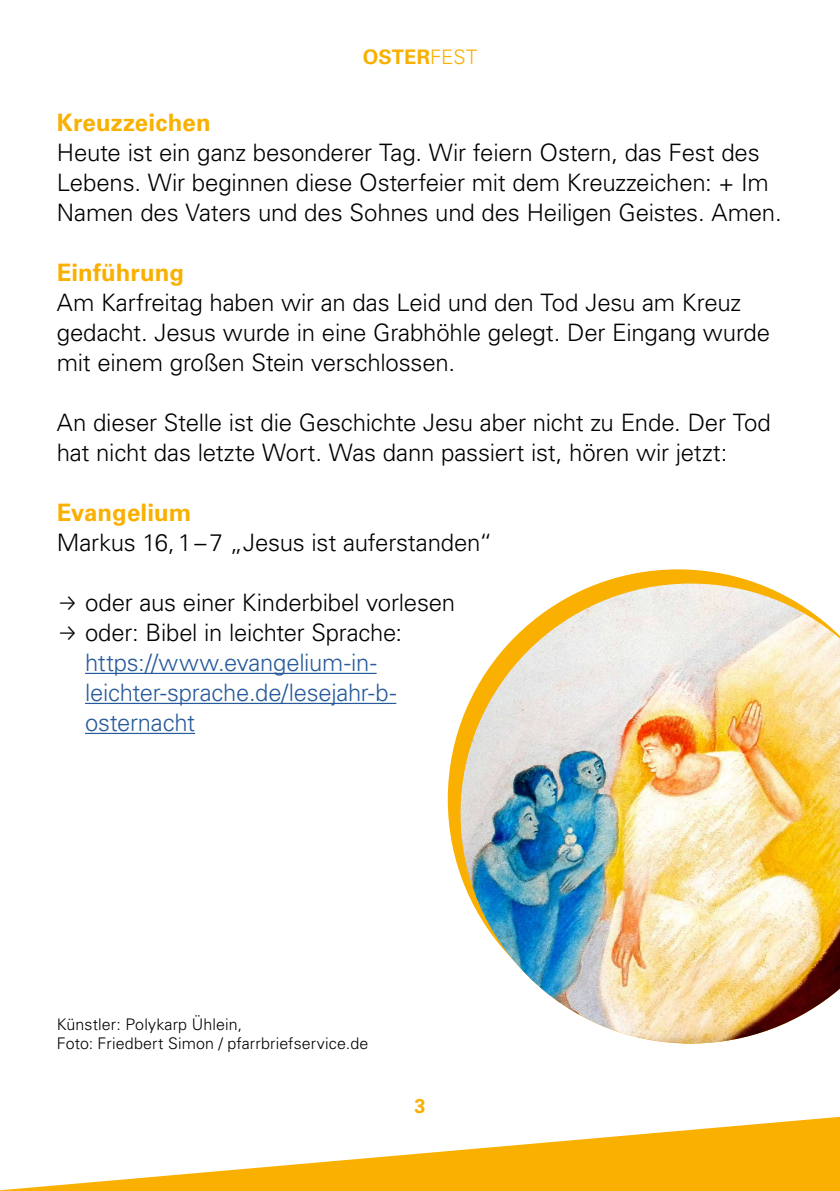
<style>
.page{position:relative;width:840px;height:1191px;background:#fff}
.page>*{position:absolute;margin:0;border:0;box-sizing:border-box;transform-origin:0 0}
.t1{font:300 24px/30px "Univers LT Std";letter-spacing:-.01em;color:#000}
.t2{font:300 24px/30px "Univers LT Std";letter-spacing:-.01em;color:#275b9b}
.t3{font:700 24px "Univers LT Std";letter-spacing:.005em;color:#f9b000}
.t4{font:700 20px "Univers LT Std";letter-spacing:.005em;color:#f9b000}
.t5{font:300 16px/19.2px "Univers LT Std";letter-spacing:.01em;color:#000}
.s1{font-weight:300}
.s2{font-family:"Fira Sans"}
.s3{font-family:"Fira Sans";color:#000}
.s4{color:#000}
</style>
<div class="page">
<svg style="left:0;top:1117px;width:839px;height:74px"></svg>
<hr style="left:85px;top:673px;width:291px;height:1px;background:#275b9b">
<hr style="left:85px;top:703px;width:311px;height:1px;background:#275b9b">
<hr style="left:85px;top:733px;width:110px;height:1px;background:#275b9b">
<svg style="left:447px;top:569px;width:309px;height:305px"></svg>
<img style="left:460px;top:583px;width:379px;height:460px">
<p class="t4" style="left:362px;top:45px;width:116px">OSTER<span class="s1">FEST</span></p>
<p class="t3" style="left:57px;top:108px;width:155px">Kreuzzeichen</p>
<p class="t1" style="left:57px;top:137px;width:726px">Heute ist ein ganz besonderer Tag. Wir feiern Ostern, das Fest des<br>Lebens. Wir beginnen diese Osterfeier mit dem Kreuzzeichen: + Im<br>Namen des Vaters und des Sohnes und des Heiligen Geistes. Amen.</p>
<p class="t3" style="left:57px;top:258px;width:129px">Einführung</p>
<p class="t1" style="left:57px;top:287px;width:714px">Am Karfreitag haben wir an das Leid und den Tod Jesu am Kreuz gedacht. Jesus wurde in eine Grabhöhle gelegt. Der Eingang wurde mit einem großen Stein verschlossen.</p>
<p class="t1" style="left:57px;top:407px;width:715px">An dieser Stelle ist die Geschichte Jesu aber nicht zu Ende. Der Tod hat nicht das letzte Wort. Was dann passiert ist, hören wir jetzt:</p>
<p class="t3" style="left:57px;top:498px;width:136px">Evangelium</p>
<p class="t1" style="left:57px;top:527px;width:437px">Markus 16,1–7 „Jesus ist auferstanden“</p>
<p class="t1" style="left:57px;top:587px;width:400px"><span class="s2">→</span> oder aus einer Kinderbibel vorlesen</p>
<p class="t2" style="left:85px;top:617px;width:318px;text-indent:-28px"><span class="s3">→</span> <span class="s4">oder: Bibel in leichter Sprache: </span>https://www.evangelium-in&shy;leichter-sprache.de/lesejahr-b&shy;osternacht</p>
<p class="t5" style="left:57px;top:1014px;width:313px">Künstler: Polykarp Ühlein,<br>Foto: Friedbert Simon / pfarrbriefservice.de</p>
<p class="t4" style="left:414px;top:1094px;width:13px">3</p>
</div>
